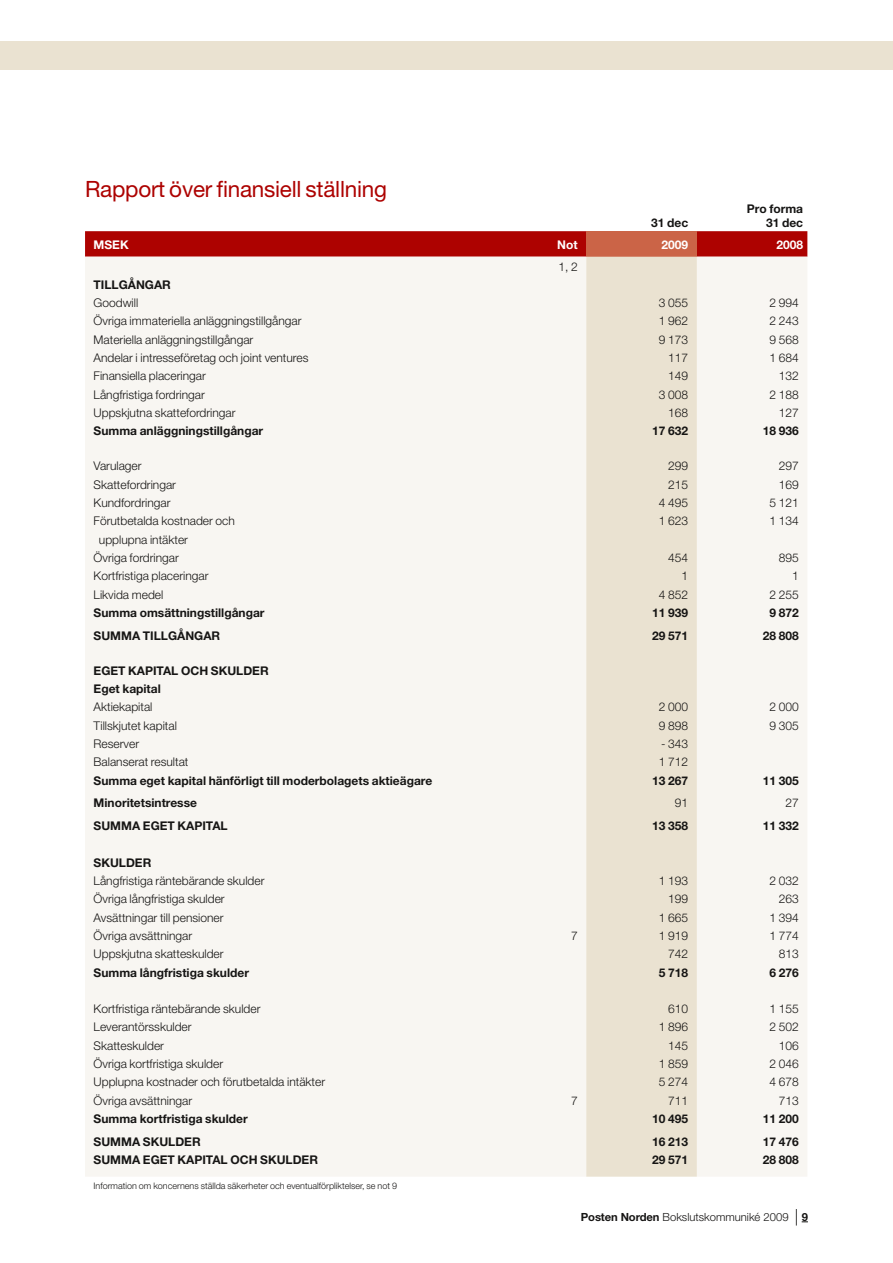
<style>
.page{position:relative;width:893px;height:1263px;background:#fff}
.page>*{position:absolute;margin:0;border:0;box-sizing:border-box;transform-origin:0 0}
.t1{font:22.5px "Helvetica Neue";letter-spacing:-.01em;color:#ad0200}
.t2{font:300 12px/18.3px "Helvetica Neue";color:#161514}
.t3{font:700 12px/13.5px "Helvetica Neue";color:#161514;text-align:right}
.t4{font:700 12px "Helvetica Neue";color:#fff}
.t5{font:300 11.25px "Helvetica Neue";color:#161514}
.t6{font:300 9px "Helvetica Neue";color:#161514}
.s1{font-weight:700}
.s2{font-size:16.5px}
</style>
<div class="page">
<div style="left:0;top:41px;width:893px;height:29px;background:#eae2d1"></div>
<svg style="left:85px;top:231px;width:722px;height:26px;background:#af0806"></svg>
<div style="left:586px;top:231px;width:111px;height:26px;background:#cb6447"></div>
<div style="left:85px;top:257px;width:722px;height:919px;background:#f8f6f2"></div>
<div style="left:586px;top:257px;width:111px;height:920px;background:#eae2d1"></div>
<h1 class="t1" style="left:85px;top:176px;width:304px">Rapport över finansiell ställning</h1>
<p class="t3" style="left:651px;top:216px;width:39px">31 dec</p>
<p class="t3" style="left:747px;top:202px;width:58px">Pro forma<br>31 dec</p>
<p class="t4" style="left:94px;top:238px;width:37px">MSEK</p>
<p class="t4" style="left:557px;top:238px;width:22px">Not</p>
<p class="t4" style="left:662px;top:238px;width:28px">2009</p>
<p class="t4" style="left:776px;top:238px;width:28px">2008</p>
<p class="t2" style="left:558px;top:257px;width:21px">1, 2</p>
<p class="t3" style="left:94px;top:278px;width:79px">TILLGÅNGAR</p>
<p class="t2" style="left:94px;top:293px;width:46px">Goodwill</p>
<p class="t2" style="left:659px;top:293px;width:31px">3 055</p>
<p class="t2" style="left:769px;top:293px;width:31px">2 994</p>
<p class="t2" style="left:94px;top:312px;width:210px">Övriga immateriella anläggningstillgångar</p>
<p class="t2" style="left:659px;top:312px;width:31px">1 962</p>
<p class="t2" style="left:769px;top:312px;width:31px">2 243</p>
<p class="t2" style="left:94px;top:330px;width:161px">Materiella anläggningstillgångar</p>
<p class="t2" style="left:659px;top:330px;width:31px">9 173</p>
<p class="t2" style="left:769px;top:330px;width:31px">9 568</p>
<p class="t2" style="left:94px;top:348px;width:216px">Andelar i intresseföretag och joint ventures</p>
<p class="t2" style="left:668px;top:348px;width:22px">117</p>
<p class="t2" style="left:769px;top:348px;width:31px">1 684</p>
<p class="t2" style="left:94px;top:367px;width:114px">Finansiella placeringar</p>
<p class="t2" style="left:668px;top:367px;width:22px">149</p>
<p class="t2" style="left:779px;top:367px;width:22px">132</p>
<p class="t2" style="left:94px;top:385px;width:113px">Långfristiga fordringar</p>
<p class="t2" style="left:659px;top:385px;width:31px">3 008</p>
<p class="t2" style="left:769px;top:385px;width:31px">2 188</p>
<p class="t2" style="left:94px;top:403px;width:144px">Uppskjutna skattefordringar</p>
<p class="t2" style="left:668px;top:403px;width:22px">168</p>
<p class="t2" style="left:779px;top:403px;width:22px">127</p>
<p class="t3" style="left:94px;top:424px;width:171px">Summa anläggningstillgångar</p>
<p class="t3" style="left:652px;top:424px;width:38px">17 632</p>
<p class="t3" style="left:763px;top:424px;width:38px">18 936</p>
<p class="t2" style="left:94px;top:457px;width:50px">Varulager</p>
<p class="t2" style="left:668px;top:457px;width:22px">299</p>
<p class="t2" style="left:779px;top:457px;width:22px">297</p>
<p class="t2" style="left:94px;top:475px;width:84px">Skattefordringar</p>
<p class="t2" style="left:668px;top:475px;width:22px">215</p>
<p class="t2" style="left:779px;top:475px;width:22px">169</p>
<p class="t2" style="left:94px;top:493px;width:78px">Kundfordringar</p>
<p class="t2" style="left:659px;top:493px;width:31px">4 495</p>
<p class="t2" style="left:769px;top:493px;width:31px">5 121</p>
<p class="t2" style="left:94px;top:512px;width:143px">Förutbetalda kostnader och</p>
<p class="t2" style="left:659px;top:512px;width:31px">1 623</p>
<p class="t2" style="left:769px;top:512px;width:31px">1 134</p>
<p class="t2" style="left:94px;top:530px;width:96px;text-indent:5px">upplupna intäkter<br>Övriga fordringar</p>
<p class="t2" style="left:668px;top:548px;width:22px">454</p>
<p class="t2" style="left:779px;top:548px;width:22px">895</p>
<p class="t2" style="left:94px;top:566px;width:116px">Kortfristiga placeringar</p>
<p class="t2" style="left:682px;top:566px;width:8px">1</p>
<p class="t2" style="left:792px;top:566px;width:8px">1</p>
<p class="t2" style="left:94px;top:585px;width:71px">Likvida medel</p>
<p class="t2" style="left:659px;top:585px;width:31px">4 852</p>
<p class="t2" style="left:769px;top:585px;width:31px">2 255</p>
<p class="t3" style="left:94px;top:605px;width:173px">Summa omsättningstillgångar</p>
<p class="t3" style="left:652px;top:605px;width:38px">11 939</p>
<p class="t3" style="left:769px;top:605px;width:31px">9 872</p>
<p class="t3" style="left:94px;top:628px;width:128px">SUMMA TILLGÅNGAR</p>
<p class="t3" style="left:652px;top:628px;width:38px">29 571</p>
<p class="t3" style="left:763px;top:628px;width:38px">28 808</p>
<p class="t3" style="left:94px;top:661px;width:177px;line-height:18.3px;text-align:left">EGET KAPITAL OCH SKULDER<br>Eget kapital</p>
<p class="t2" style="left:94px;top:698px;width:60px">Aktiekapital</p>
<p class="t2" style="left:659px;top:698px;width:31px">2 000</p>
<p class="t2" style="left:769px;top:698px;width:31px">2 000</p>
<p class="t2" style="left:94px;top:716px;width:85px">Tillskjutet kapital</p>
<p class="t2" style="left:659px;top:716px;width:31px">9 898</p>
<p class="t2" style="left:769px;top:716px;width:31px">9 305</p>
<p class="t2" style="left:94px;top:734px;width:47px">Reserver</p>
<p class="t2" style="left:661px;top:734px;width:29px">- 343</p>
<p class="t2" style="left:94px;top:753px;width:96px">Balanserat resultat</p>
<p class="t2" style="left:659px;top:753px;width:31px">1 712</p>
<p class="t3" style="left:94px;top:773px;width:340px">Summa eget kapital hänförligt till moderbolagets aktieägare</p>
<p class="t3" style="left:652px;top:773px;width:38px">13 267</p>
<p class="t3" style="left:763px;top:773px;width:38px">11 305</p>
<p class="t3" style="left:94px;top:796px;width:105px">Minoritetsintresse</p>
<p class="t2" style="left:675px;top:794px;width:15px">91</p>
<p class="t2" style="left:785px;top:794px;width:15px">27</p>
<p class="t3" style="left:94px;top:819px;width:135px">SUMMA EGET KAPITAL</p>
<p class="t3" style="left:652px;top:819px;width:38px">13 358</p>
<p class="t3" style="left:763px;top:819px;width:38px">11 332</p>
<p class="t3" style="left:94px;top:855px;width:59px">SKULDER</p>
<p class="t2" style="left:94px;top:871px;width:172px">Långfristiga räntebärande skulder</p>
<p class="t2" style="left:659px;top:871px;width:31px">1 193</p>
<p class="t2" style="left:769px;top:871px;width:31px">2 032</p>
<p class="t2" style="left:94px;top:890px;width:133px">Övriga långfristiga skulder</p>
<p class="t2" style="left:668px;top:890px;width:22px">199</p>
<p class="t2" style="left:779px;top:890px;width:22px">263</p>
<p class="t2" style="left:94px;top:908px;width:132px">Avsättningar till pensioner</p>
<p class="t2" style="left:659px;top:908px;width:31px">1 665</p>
<p class="t2" style="left:769px;top:908px;width:31px">1 394</p>
<p class="t2" style="left:94px;top:926px;width:100px">Övriga avsättningar</p>
<p class="t2" style="left:571px;top:926px;width:8px">7</p>
<p class="t2" style="left:659px;top:926px;width:31px">1 919</p>
<p class="t2" style="left:769px;top:926px;width:31px">1 774</p>
<p class="t2" style="left:94px;top:944px;width:131px">Uppskjutna skatteskulder</p>
<p class="t2" style="left:668px;top:944px;width:22px">742</p>
<p class="t2" style="left:779px;top:944px;width:22px">813</p>
<p class="t3" style="left:94px;top:965px;width:157px">Summa långfristiga skulder</p>
<p class="t3" style="left:659px;top:965px;width:31px">5 718</p>
<p class="t3" style="left:769px;top:965px;width:31px">6 276</p>
<p class="t2" style="left:94px;top:999px;width:168px">Kortfristiga räntebärande skulder</p>
<p class="t2" style="left:668px;top:999px;width:22px">610</p>
<p class="t2" style="left:769px;top:999px;width:31px">1 155</p>
<p class="t2" style="left:94px;top:1018px;width:100px">Leverantörsskulder</p>
<p class="t2" style="left:659px;top:1018px;width:31px">1 896</p>
<p class="t2" style="left:769px;top:1018px;width:31px">2 502</p>
<p class="t2" style="left:94px;top:1036px;width:72px">Skatteskulder</p>
<p class="t2" style="left:668px;top:1036px;width:22px">145</p>
<p class="t2" style="left:779px;top:1036px;width:22px">106</p>
<p class="t2" style="left:94px;top:1054px;width:131px">Övriga kortfristiga skulder</p>
<p class="t2" style="left:659px;top:1054px;width:31px">1 859</p>
<p class="t2" style="left:769px;top:1054px;width:31px">2 046</p>
<p class="t2" style="left:94px;top:1072px;width:233px">Upplupna kostnader och förutbetalda intäkter</p>
<p class="t2" style="left:659px;top:1072px;width:31px">5 274</p>
<p class="t2" style="left:769px;top:1072px;width:31px">4 678</p>
<p class="t2" style="left:94px;top:1091px;width:100px">Övriga avsättningar</p>
<p class="t2" style="left:571px;top:1091px;width:8px">7</p>
<p class="t2" style="left:668px;top:1091px;width:22px">711</p>
<p class="t2" style="left:779px;top:1091px;width:22px">713</p>
<p class="t3" style="left:94px;top:1111px;width:156px">Summa kortfristiga skulder</p>
<p class="t3" style="left:652px;top:1111px;width:38px">10 495</p>
<p class="t3" style="left:763px;top:1111px;width:38px">11 200</p>
<p class="t3" style="left:94px;top:1134px;width:109px">SUMMA SKULDER</p>
<p class="t3" style="left:652px;top:1134px;width:38px">16 213</p>
<p class="t3" style="left:763px;top:1134px;width:38px">17 476</p>
<p class="t3" style="left:94px;top:1152px;width:226px">SUMMA EGET KAPITAL OCH SKULDER</p>
<p class="t3" style="left:652px;top:1152px;width:38px">29 571</p>
<p class="t3" style="left:763px;top:1152px;width:38px">28 808</p>
<p class="t6" style="left:94px;top:1180px;width:305px">Information om koncernens ställda säkerheter och eventualförpliktelser, se not 9</p>
<p class="t5" style="left:581px;top:1210px;width:229px"><span class="s1">Posten Norden</span> Bokslutskommuniké 2009 <span class="s2">|</span> <span class="s1">9</span></p>
</div>
